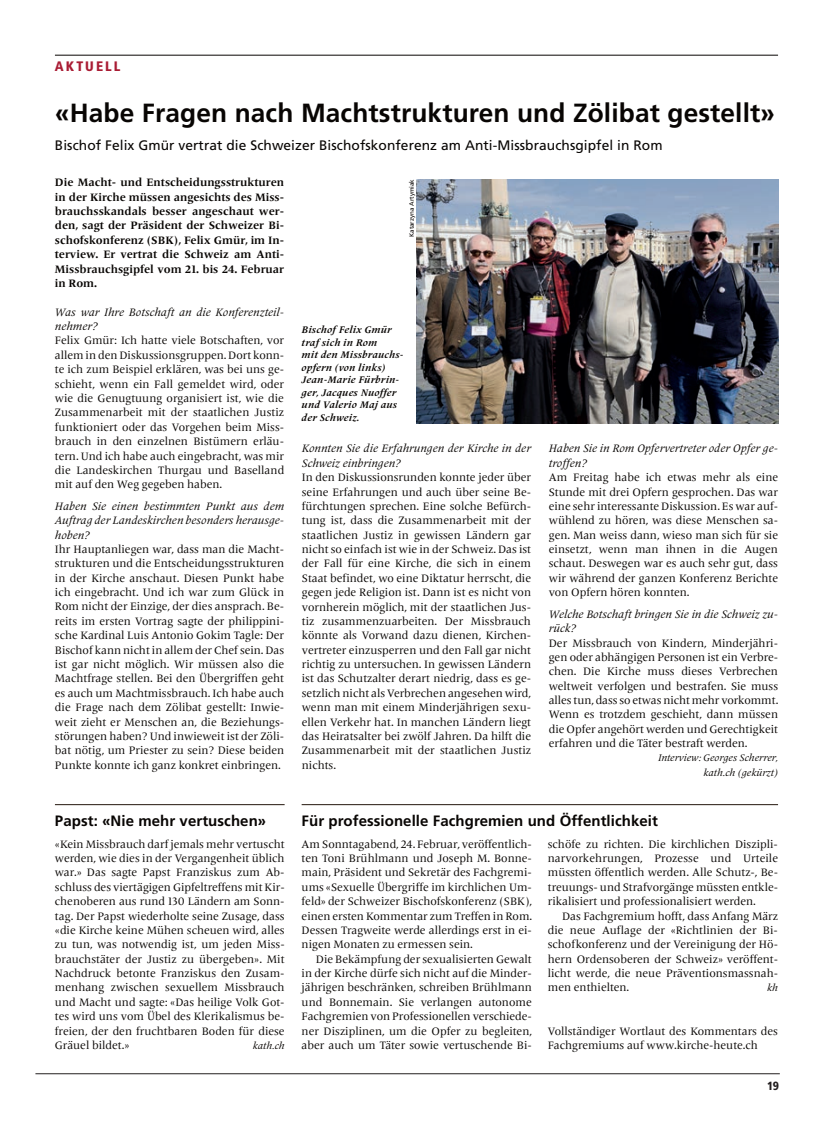
<style>
.page{position:relative;width:833px;height:1134px;background:#fff}
.page>*{position:absolute;margin:0;border:0;box-sizing:border-box;transform-origin:0 0}
.t1{font:700 26.25px "Frutiger";letter-spacing:.005em;color:#080503}
.t2{font:700 15px "Frutiger";letter-spacing:.005em;color:#080503}
.t3{font:13.75px "Frutiger";letter-spacing:.005em;color:#080503}
.t4{font:900 condensed 13.75px "Frutiger";letter-spacing:.15em;color:#a91c34}
.t5{font:900 condensed 11.88px "Frutiger";color:#231f20}
.t6{font:900 condensed 11.88px "Frutiger";color:#080503}
.t7{font:11.25px/14.4px "Frutiger Serif LT Pro";color:#080503;text-align:justify}
.t8{font:italic 11.25px/14.4px "Frutiger Serif LT Pro";color:#080503}
.t9{font:700 11.25px/14.4px "Frutiger Serif LT Pro";color:#080503;text-align:justify}
.t10{font:italic 700 10px/12.5px "Frutiger Serif LT Pro";letter-spacing:.025em;color:#080503}
.t11{font:italic 10px/14.4px "Frutiger Serif LT Pro";color:#080503;text-align:right}
.t12{font:6.25px "Frutiger";color:#080503}
</style>
<div class="page">
<hr style="left:35px;top:1073px;width:745px;height:1px;background:#231f20">
<hr style="left:55px;top:55px;width:723px;height:1px;background:#080503">
<img style="left:416px;top:179px;width:362px;height:244px">
<hr style="left:55px;top:804px;width:230px;height:1px;background:#24170d">
<hr style="left:302px;top:804px;width:476px;height:1px;background:#24170d">
<p class="t4" style="left:55px;top:58px;width:67px">AKTUELL</p>
<h1 class="t1" style="left:55px;top:97px;width:721px">«Habe Fragen nach Machtstrukturen und Zölibat gestellt»</h1>
<p class="t3" style="left:55px;top:137px;width:609px">Bischof Felix Gmür vertrat die Schweizer Bischofskonferenz am Anti-Missbrauchsgipfel in Rom</p>
<p class="t9" style="left:55px;top:175px;width:231px">Die Macht- und Entscheidungsstrukturen in der Kirche müssen angesichts des Miss&shy;brauchsskandals besser angeschaut wer&shy;den, sagt der Präsident der Schweizer Bi&shy;schofskonferenz (SBK), Felix Gmür, im In&shy;terview. Er vertrat die Schweiz am Anti-Missbrauchsgipfel vom 21. bis 24. Februar in Rom.</p>
<p class="t8" style="left:55px;top:305px;width:231px">Was war Ihre Botschaft an die Konferenzteil&shy;nehmer?</p>
<p class="t7" style="left:55px;top:334px;width:231px">Felix Gmür: Ich hatte viele Botschaften, vor allem in den Diskussionsgruppen. Dort konn&shy;te ich zum Beispiel erklären, was bei uns ge&shy;schieht, wenn ein Fall gemeldet wird, oder wie die Genugtuung organisiert ist, wie die Zusammenarbeit mit der staatlichen Justiz funktioniert oder das Vorgehen beim Miss&shy;brauch in den einzelnen Bistümern erläu&shy;tern. Und ich habe auch eingebracht, was mir die Landeskirchen Thurgau und Baselland mit auf den Weg gegeben haben.</p>
<p class="t8" style="left:55px;top:499px;width:231px;text-align:justify">Haben Sie einen bestimmten Punkt aus dem Auftrag der Landeskirchen besonders herausge&shy;hoben?</p>
<p class="t7" style="left:55px;top:542px;width:231px">Ihr Hauptanliegen war, dass man die Macht&shy;strukturen und die Entscheidungsstrukturen in der Kirche anschaut. Diesen Punkt habe ich eingebracht. Und ich war zum Glück in Rom nicht der Einzige, der dies ansprach. Be&shy;reits im ersten Vortrag sagte der philippini&shy;sche Kardinal Luis Antonio Gokim Tagle: Der Bischof kann nicht in allem der Chef sein. Das ist gar nicht möglich. Wir müssen also die Machtfrage stellen. Bei den Übergriffen geht es auch um Machtmissbrauch. Ich habe auch die Frage nach dem Zölibat gestellt: Inwie&shy;weit zieht er Menschen an, die Beziehungs&shy;störungen haben? Und inwieweit ist der Zöli&shy;bat nötig, um Priester zu sein? Diese beiden Punkte konnte ich ganz konkret einbringen.</p>
<p class="t12" style="left:408px;top:237px;width:60px;rotate:-90deg">Katarzyna Artymiak</p>
<p class="t10" style="left:302px;top:324px;width:103px">Bischof Felix Gmür traf sich in Rom<br>mit den Missbrauchs&shy;opfern (von links)<br>Jean-Marie Fürbrin&shy;ger, Jacques Nuoffer und Valerio Maj aus der Schweiz.</p>
<p class="t8" style="left:302px;top:441px;width:231px">Konnten Sie die Erfahrungen der Kirche in der<br>Schweiz einbringen?</p>
<p class="t7" style="left:302px;top:470px;width:231px">In den Diskussionsrunden konnte jeder über seine Erfahrungen und auch über seine Be&shy;fürchtungen sprechen. Eine solche Befürch&shy;tung ist, dass die Zusammenarbeit mit der staatlichen Justiz in gewissen Ländern gar nicht so einfach ist wie in der Schweiz. Das ist der Fall für eine Kirche, die sich in einem Staat befindet, wo eine Diktatur herrscht, die gegen jede Religion ist. Dann ist es nicht von vornherein möglich, mit der staatlichen Jus&shy;tiz zusammenzuarbeiten. Der Missbrauch könnte als Vorwand dazu dienen, Kirchen&shy;vertreter einzusperren und den Fall gar nicht richtig zu untersuchen. In gewissen Ländern ist das Schutzalter derart niedrig, dass es ge&shy;setzlich nicht als Verbrechen angesehen wird, wenn man mit einem Minderjährigen sexu&shy;ellen Verkehr hat. In manchen Ländern liegt das Heiratsalter bei zwölf Jahren. Da hilft die Zusammenarbeit mit der staatlichen Justiz nichts.</p>
<p class="t8" style="left:549px;top:441px;width:231px">Haben Sie in Rom Opfervertreter oder Opfer ge&shy;troffen?</p>
<p class="t7" style="left:549px;top:470px;width:231px">Am Freitag habe ich etwas mehr als eine Stunde mit drei Opfern gesprochen. Das war eine sehr interessante Diskussion. Es war auf&shy;wühlend zu hören, was diese Menschen sa&shy;gen. Man weiss dann, wieso man sich für sie einsetzt, wenn man ihnen in die Augen schaut. Deswegen war es auch sehr gut, dass wir während der ganzen Konferenz Berichte von Opfern hören konnten.</p>
<p class="t8" style="left:549px;top:607px;width:231px">Welche Botschaft bringen Sie in die Schweiz zu&shy;rück?</p>
<p class="t7" style="left:549px;top:636px;width:231px">Der Missbrauch von Kindern, Minderjähri&shy;gen oder abhängigen Personen ist ein Verbre&shy;chen. Die Kirche muss dieses Verbrechen weltweit verfolgen und bestrafen. Sie muss alles tun, dass so etwas nicht mehr vorkommt.<br>Wenn es trotzdem geschieht, dann müssen die Opfer angehört werden und Gerechtigkeit erfahren und die Täter bestraft werden.</p>
<p class="t11" style="left:658px;top:751px;width:122px">Interview: Georges Scherrer, kath.ch (gekürzt)</p>
<h2 class="t2" style="left:55px;top:812px;width:213px">Papst: «Nie mehr vertuschen»</h2>
<p class="t7" style="left:55px;top:837px;width:231px">«Kein Missbrauch darf jemals mehr vertuscht werden, wie dies in der Vergangenheit üblich war.» Das sagte Papst Franziskus zum Ab&shy;schluss des viertägigen Gipfeltreffens mit Kir&shy;chenoberen aus rund 130 Ländern am Sonn&shy;tag. Der Papst wiederholte seine Zusage, dass «die Kirche keine Mühen scheuen wird, alles zu tun, was notwendig ist, um jeden Miss&shy;brauchstäter der Justiz zu übergeben». Mit Nachdruck betonte Franziskus den Zusam&shy;menhang zwischen sexuellem Missbrauch und Macht und sagte: «Das heilige Volk Got&shy;tes wird uns vom Übel des Klerikalismus be&shy;freien, der den fruchtbaren Boden für diese Gräuel bildet.»</p>
<p class="t11" style="left:253px;top:1038px;width:33px">kath.ch</p>
<h2 class="t2" style="left:302px;top:812px;width:358px">Für professionelle Fachgremien und Öffentlichkeit</h2>
<p class="t7" style="left:302px;top:837px;width:232px">Am Sonntagabend, 24. Februar, veröffentlich&shy;ten Toni Brühlmann und Joseph M. Bonne&shy;main, Präsident und Sekretär des Fachgremi&shy;ums «Sexuelle Übergriffe im kirchlichen Um&shy;feld» der Schweizer Bischofskonferenz (SBK), einen ersten Kommentar zum Treffen in Rom.<br>Dessen Tragweite werde allerdings erst in ei&shy;nigen Monaten zu ermessen sein.</p>
<p class="t7" style="left:302px;top:952px;width:232px;text-indent:14px">Die Bekämpfung der sexualisierten Gewalt in der Kirche dürfe sich nicht auf die Minder&shy;jährigen beschränken, schreiben Brühlmann und Bonnemain. Sie verlangen autonome Fachgremien von Professionellen verschiede&shy;ner Disziplinen, um die Opfer zu begleiten, aber auch um Täter sowie vertuschende Bi-</p>
<p class="t7" style="left:548px;top:837px;width:232px">schöfe zu richten. Die kirchlichen Diszipli&shy;narvorkehrungen, Prozesse und Urteile müssten öffentlich werden. Alle Schutz-, Be&shy;treuungs- und Strafvorgänge müssten entkle&shy;rikalisiert und professionalisiert werden.</p>
<p class="t7" style="left:548px;top:909px;width:232px;text-indent:14px">Das Fachgremium hofft, dass Anfang März die neue Auflage der «Richtlinien der Bi&shy;schofkonferenz und der Vereinigung der Hö&shy;hern Ordensoberen der Schweiz» veröffent&shy;licht werde, die neue Präventionsmassnah&shy;men enthielten.</p>
<p class="t11" style="left:767px;top:981px;width:12px">kh</p>
<p class="t7" style="left:548px;top:1024px;width:232px">Vollständiger Wortlaut des Kommentars des<br>Fachgremiums auf www.kirche-heute.ch</p>
<p class="t6" style="left:765px;top:1074px;width:14px">19</p>
<p class="t5" style="left:767px;top:1078px;width:14px">19</p>
</div>
